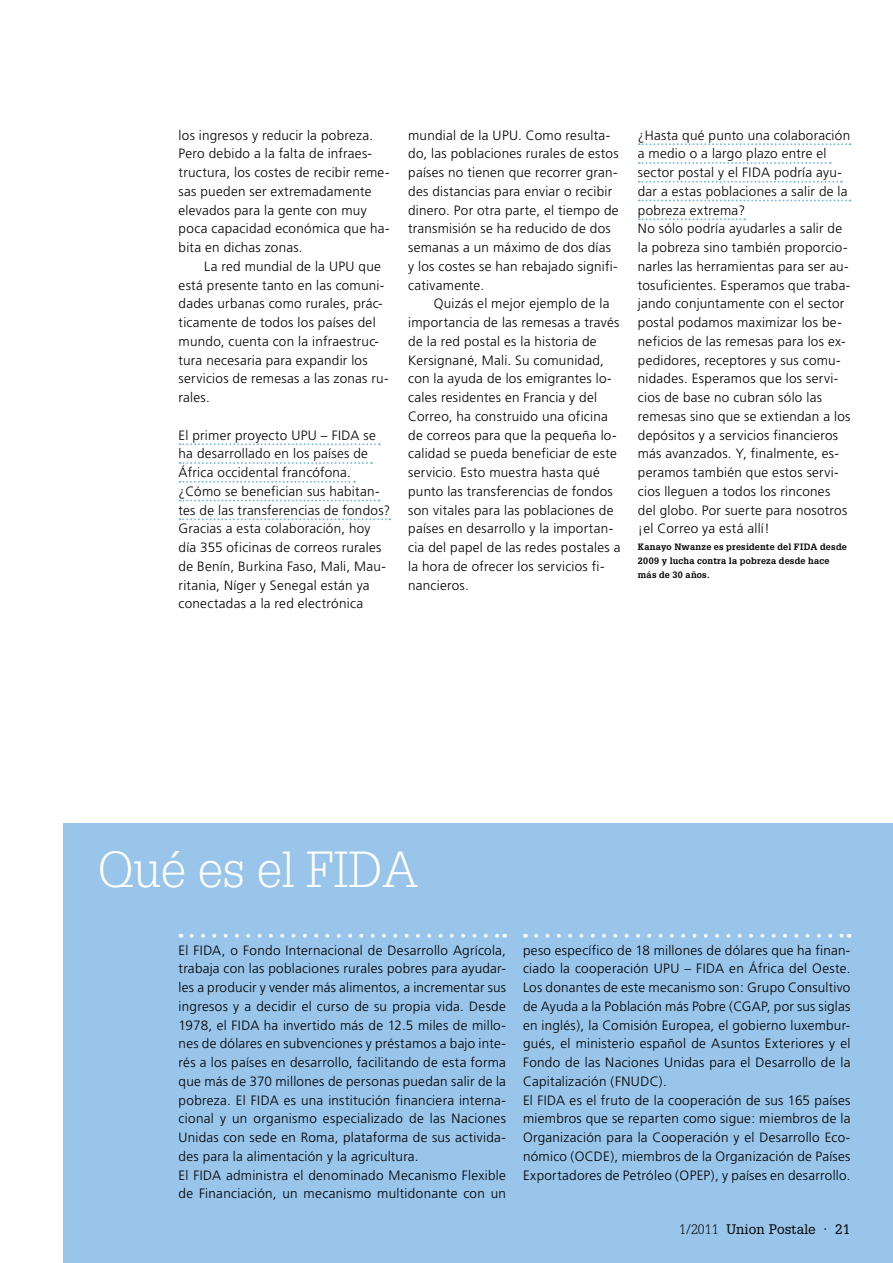
<style>
.page{position:relative;width:893px;height:1263px;background:#fff}
.page>*{position:absolute;margin:0;border:0;box-sizing:border-box;transform-origin:0 0}
.t1{font:300 49.5px "Glypha LT Std";color:#fff}
.t2{font:300 13.5px/18.8px "Frutiger";letter-spacing:.02em;color:#000}
.t3{font:13.5px "Glypha LT Std";letter-spacing:.01em;color:#000}
.t4{font:700 9px/14.1px "Glypha LT Std";letter-spacing:.03em;color:#000}
.s1{font-weight:300}
</style>
<div class="page">
<div style="left:64px;top:823px;width:829px;height:440px;background:#99c5ea"></div>
<svg style="left:192px;top:934px;width:313px;height:4px"></svg>
<svg style="left:536px;top:934px;width:307px;height:4px"></svg>
<svg style="left:180px;top:443px;width:200px;height:2px"></svg>
<svg style="left:180px;top:462px;width:192px;height:2px"></svg>
<svg style="left:180px;top:481px;width:175px;height:2px"></svg>
<svg style="left:180px;top:500px;width:200px;height:1px"></svg>
<svg style="left:180px;top:518px;width:210px;height:2px"></svg>
<svg style="left:639px;top:143px;width:211px;height:2px"></svg>
<svg style="left:639px;top:162px;width:192px;height:2px"></svg>
<svg style="left:639px;top:181px;width:203px;height:2px"></svg>
<svg style="left:639px;top:200px;width:211px;height:1px"></svg>
<svg style="left:639px;top:218px;width:106px;height:2px"></svg>
<p class="t2" style="left:179px;top:126px;width:212px">los ingresos y reducir la pobreza.<br>Pero debido a la falta de infraes&shy;tructura, los costes de recibir reme&shy;sas pueden ser extremadamente elevados para la gente con muy poca capacidad económica que ha&shy;bita en dichas zonas.</p>
<p class="t2" style="left:179px;top:257px;width:212px;text-indent:26px">La red mundial de la UPU que está presente tanto en las comuni&shy;dades urbanas como rurales, prác&shy;ticamente de todos los países del mundo, cuenta con la infraestruc&shy;tura necesaria para expandir los servicios de remesas a las zonas ru&shy;rales.</p>
<p class="t2" style="left:179px;top:426px;width:213px">El primer proyecto UPU – FIDA se ha desarrollado en los países de África occidental francófona. ¿Cómo se benefician sus habitan&shy;tes de las transferencias de fondos?<br>Gracias a esta colaboración, hoy día 355 oficinas de correos rurales de Benín, Burkina Faso, Mali, Mau&shy;ritania, Níger y Senegal están ya conectadas a la red electrónica</p>
<p class="t2" style="left:408px;top:126px;width:212px">mundial de la UPU. Como resulta&shy;do, las poblaciones rurales de estos países no tienen que recorrer gran&shy;des distancias para enviar o recibir dinero. Por otra parte, el tiempo de transmisión se ha reducido de dos semanas a un máximo de dos días y los costes se han rebajado signifi&shy;cativamente.</p>
<p class="t2" style="left:408px;top:294px;width:214px;text-indent:26px">Quizás el mejor ejemplo de la importancia de las remesas a través de la red postal es la historia de<br>Kersignané, Mali. Su comunidad, con la ayuda de los emigrantes lo&shy;cales residentes en Francia y del<br>Correo, ha construido una oficina de correos para que la pequeña lo&shy;calidad se pueda beneficiar de este servicio. Esto muestra hasta qué punto las transferencias de fondos son vitales para las poblaciones de países en desarrollo y la importan&shy;cia del papel de las redes postales a la hora de ofrecer los servicios fi&shy;nancieros.</p>
<p class="t2" style="left:638px;top:126px;width:214px">¿Hasta qué punto una colaboración a medio o a largo plazo entre el sector postal y el FIDA podría ayu&shy;dar a estas poblaciones a salir de la pobreza extrema?<br>No sólo podría ayudarles a salir de la pobreza sino también proporcio&shy;narles las herramientas para ser au&shy;tosuficientes. Esperamos que traba&shy;jando conjuntamente con el sector postal podamos maximizar los be&shy;neficios de las remesas para los ex&shy;pedidores, receptores y sus comu&shy;nidades. Esperamos que los servi&shy;cios de base no cubran sólo las remesas sino que se extiendan a los depósitos y a servicios financieros más avanzados. Y, finalmente, es&shy;peramos también que estos servi&shy;cios lleguen a todos los rincones del globo. Por suerte para nosotros ¡el Correo ya está allí!</p>
<p class="t4" style="left:638px;top:539px;width:211px">Kanayo Nwanze es presidente del FIDA desde<br>2009 y lucha contra la pobreza desde hace más de 30 años.</p>
<h1 class="t1" style="left:98px;top:841px;width:322px">Qué es el FIDA</h1>
<p class="t2" style="left:179px;top:941px;width:329px">El FIDA, o Fondo Internacional de Desarrollo Agrícola, trabaja con las poblaciones rurales pobres para ayudar&shy;les a producir y vender más alimentos, a incrementar sus ingresos y a decidir el curso de su propia vida. Desde 1978, el FIDA ha invertido más de 12.5 miles de millo&shy;nes de dólares en subvenciones y préstamos a bajo inte&shy;rés a los países en desarrollo, facilitando de esta forma que más de 370 millones de personas puedan salir de la pobreza. El FIDA es una institución financiera interna&shy;cional y un organismo especializado de las Naciones Unidas con sede en Roma, plataforma de sus activida&shy;des para la alimentación y la agricultura.<br>El FIDA administra el denominado Mecanismo Flexible de Financiación, un mecanismo multidonante con un</p>
<p class="t2" style="left:523px;top:941px;width:329px">peso específico de 18 millones de dólares que ha finan&shy;ciado la cooperación UPU – FIDA en África del Oeste.<br>Los donantes de este mecanismo son: Grupo Consultivo de Ayuda a la Población más Pobre (CGAP, por sus siglas en inglés), la Comisión Europea, el gobierno luxembur&shy;gués, el ministerio español de Asuntos Exteriores y el Fondo de las Naciones Unidas para el Desarrollo de la Capitalización (FNUDC).<br>El FIDA es el fruto de la cooperación de sus 165 países miembros que se reparten como sigue: miembros de la Organización para la Cooperación y el Desarrollo Eco&shy;nómico (OCDE), miembros de la Organización de Países Exportadores de Petróleo (OPEP), y países en desarrollo.</p>
<p class="t3" style="left:679px;top:1221px;width:173px"><span class="s1">1/2011</span> Union Postale · 21</p>
</div>
